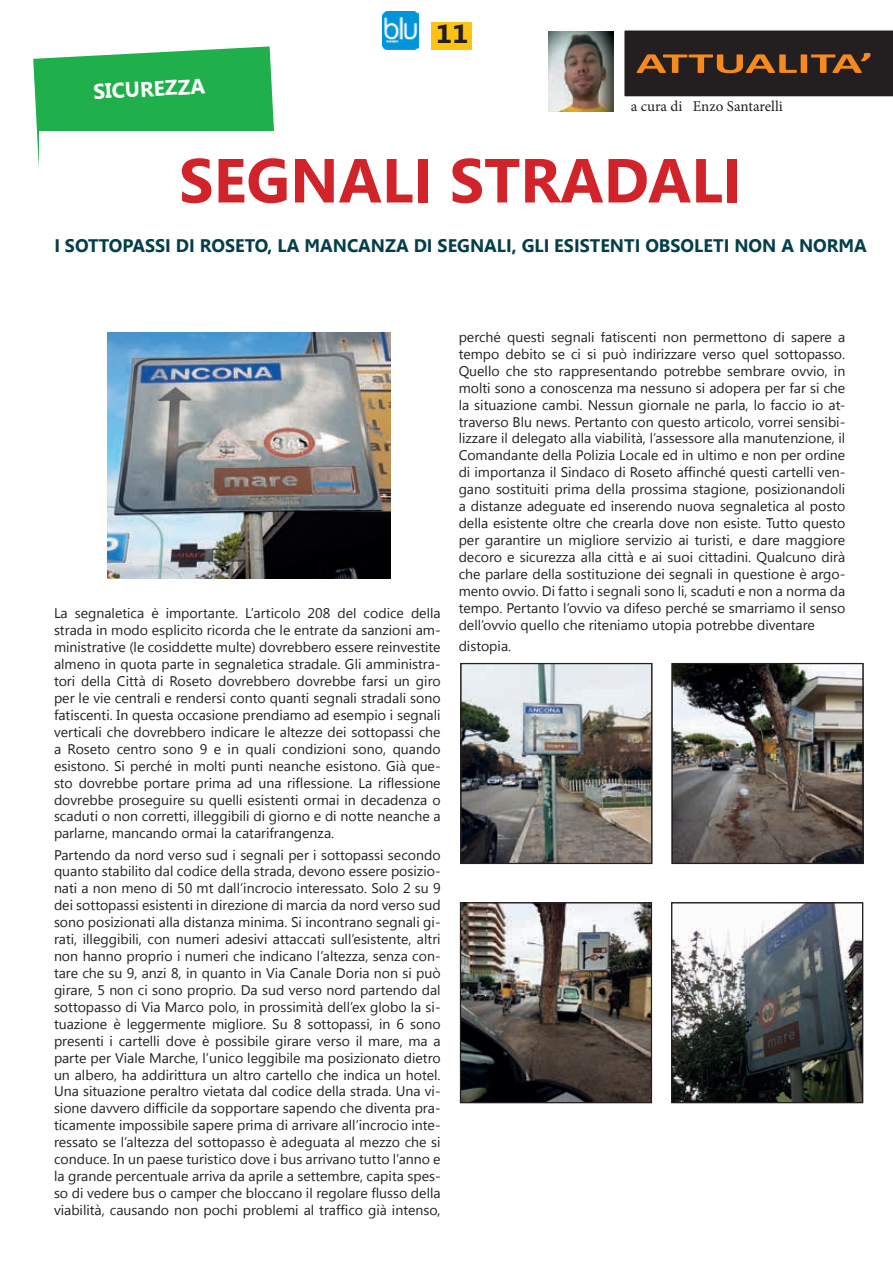
<style>
.page{position:relative;width:893px;height:1263px;background:#fff}
.page>*{position:absolute;margin:0;border:0;box-sizing:border-box;transform-origin:0 0}
.t1{font:700 62.1px "Leelawadee";color:#d1232a}
.t2{font:700 29.1px "Calibri";color:#f6891f;scale:1.74 1}
.t3{font:700 25.95px "Segoe UI";color:#231f20;scale:1.1 1}
.t4{font:700 21px "Segoe UI";color:#fff}
.t5{font:700 18.15px "Leelawadee";color:#043f49}
.t6{font:15px "Minion Pro";color:#231f20}
.t7{font:13.95px/17px "Segoe UI";color:#231f20;text-align:justify}
</style>
<div class="page">
<img style="left:383px;top:11px;width:36px;height:39px">
<div style="left:432px;top:22px;width:40px;height:28px;background:#fec210"></div>
<div style="left:624px;top:30px;width:269px;height:67px;background:#231f20"></div>
<svg style="left:33px;top:46px;width:241px;height:123px;background:#36b75d"></svg>
<div style="left:39px;top:131px;width:843px;height:201px;background:#fff"></div>
<img style="left:107px;top:332px;width:283px;height:247px">
<img style="left:461px;top:663px;width:191px;height:201px">
<div style="left:461px;top:664px;width:191px;height:199px;border:1px solid #231f20"></div>
<img style="left:672px;top:663px;width:191px;height:201px">
<div style="left:672px;top:664px;width:191px;height:199px;border:1px solid #231f20"></div>
<img style="left:460px;top:902px;width:192px;height:201px">
<div style="left:461px;top:903px;width:190px;height:199px;border:1px solid #231f20"></div>
<svg style="left:671px;top:902px;width:192px;height:201px"></svg>
<div style="left:672px;top:903px;width:191px;height:199px;border:1px solid #231f20"></div>
<img style="left:549px;top:32px;width:65px;height:79px">
<h3 class="t4" style="left:93px;top:77px;width:113px;rotate:-3deg">SICUREZZA</h3>
<h3 class="t3" style="left:436px;top:15px;width:31px">11</h3>
<h2 class="t2" style="left:636px;top:45px;width:138px">ATTUALITA’</h2>
<p class="t6" style="left:631px;top:97px;width:154px">a cura di Enzo Santarelli</p>
<h1 class="t1" style="left:179px;top:145px;width:565px">SEGNALI STRADALI</h1>
<h3 class="t5" style="left:54px;top:235px;width:814px">I SOTTOPASSI DI ROSETO, LA MANCANZA DI SEGNALI, GLI ESISTENTI OBSOLETI NON A NORMA</h3>
<p class="t7" style="left:54px;top:604px;width:388px">La segnaletica è importante. L’articolo 208 del codice della strada in modo esplicito ricorda che le entrate da sanzioni am&shy;ministrative (le cosiddette multe) dovrebbero essere reinvestite almeno in quota parte in segnaletica stradale. Gli amministra&shy;tori della Città di Roseto dovrebbero dovrebbe farsi un giro per le vie centrali e rendersi conto quanti segnali stradali sono fatiscenti. In questa occasione prendiamo ad esempio i segnali verticali che dovrebbero indicare le altezze dei sottopassi che a Roseto centro sono 9 e in quali condizioni sono, quando esistono. Si perché in molti punti neanche esistono. Già que&shy;sto dovrebbe portare prima ad una riflessione. La riflessione dovrebbe proseguire su quelli esistenti ormai in decadenza o scaduti o non corretti, illeggibili di giorno e di notte neanche a parlarne, mancando ormai la catarifrangenza.</p>
<p class="t7" style="left:54px;top:845px;width:388px">Partendo da nord verso sud i segnali per i sottopassi secondo quanto stabilito dal codice della strada, devono essere posizio&shy;nati a non meno di 50 mt dall’incrocio interessato. Solo 2 su 9 dei sottopassi esistenti in direzione di marcia da nord verso sud sono posizionati alla distanza minima. Si incontrano segnali gi&shy;rati, illeggibili, con numeri adesivi attaccati sull’esistente, altri non hanno proprio i numeri che indicano l’altezza, senza con&shy;tare che su 9, anzi 8, in quanto in Via Canale Doria non si può girare, 5 non ci sono proprio. Da sud verso nord partendo dal sottopasso di Via Marco polo, in prossimità dell’ex globo la si&shy;tuazione è leggermente migliore. Su 8 sottopassi, in 6 sono presenti i cartelli dove è possibile girare verso il mare, ma a parte per Viale Marche, l’unico leggibile ma posizionato dietro un albero, ha addirittura un altro cartello che indica un hotel.<br>Una situazione peraltro vietata dal codice della strada. Una vi&shy;sione davvero difficile da sopportare sapendo che diventa pra&shy;ticamente impossibile sapere prima di arrivare all’incrocio inte&shy;ressato se l’altezza del sottopasso è adeguata al mezzo che si conduce. In un paese turistico dove i bus arrivano tutto l’anno e la grande percentuale arriva da aprile a settembre, capita spes&shy;so di vedere bus o camper che bloccano il regolare flusso della viabilità, causando non pochi problemi al traffico già intenso,</p>
<p class="t7" style="left:459px;top:328px;width:388px">perché questi segnali fatiscenti non permettono di sapere a tempo debito se ci si può indirizzare verso quel sottopasso.<br>Quello che sto rappresentando potrebbe sembrare ovvio, in molti sono a conoscenza ma nessuno si adopera per far si che la situazione cambi. Nessun giornale ne parla, lo faccio io at&shy;traverso Blu news. Pertanto con questo articolo, vorrei sensibi&shy;lizzare il delegato alla viabilità, l’assessore alla manutenzione, il Comandante della Polizia Locale ed in ultimo e non per ordine di importanza il Sindaco di Roseto affinché questi cartelli ven&shy;gano sostituiti prima della prossima stagione, posizionandoli a distanze adeguate ed inserendo nuova segnaletica al posto della esistente oltre che crearla dove non esiste. Tutto questo per garantire un migliore servizio ai turisti, e dare maggiore decoro e sicurezza alla città e ai suoi cittadini. Qualcuno dirà che parlare della sostituzione dei segnali in questione è argo&shy;mento ovvio. Di fatto i segnali sono li, scaduti e non a norma da tempo. Pertanto l’ovvio va difeso perché se smarriamo il senso dell’ovvio quello che riteniamo utopia potrebbe diventare</p>
<p class="t7" style="left:459px;top:637px;width:54px">distopia.</p>
</div>
